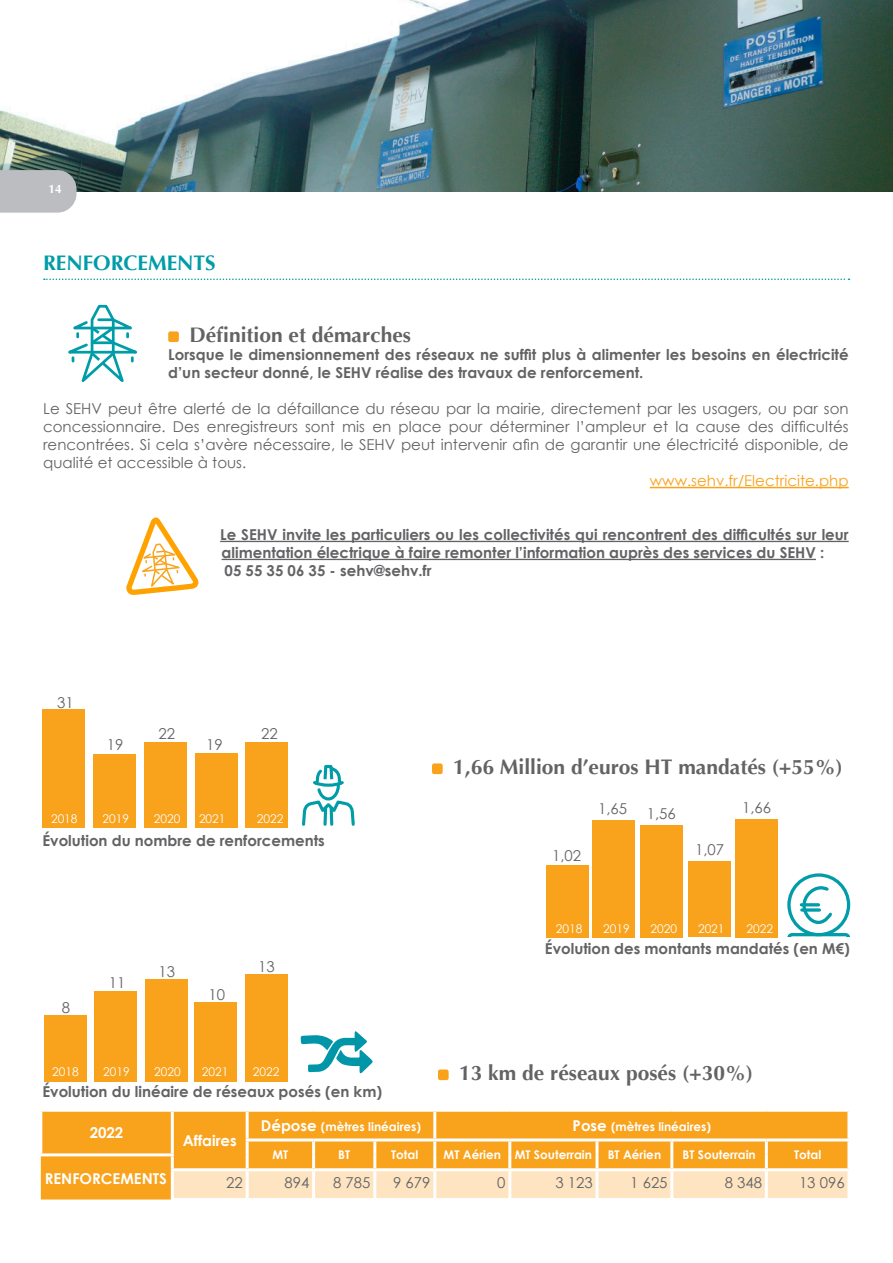
<style>
.page{position:relative;width:893px;height:1263px;background:#fff}
.page>*{position:absolute;margin:0;border:0;box-sizing:border-box;transform-origin:0 0}
.t1{font:700 21px "Optima";color:#636366}
.t2{font:700 21px "Optima";color:#009ca8}
.t3{font:700 15px/18px "Century Gothic";color:#636366}
.t4{font:15px/18px "Century Gothic";color:#636366;text-align:justify}
.t5{font:15px "Century Gothic";color:#f9a21c}
.t6{font:700 15px "Century Gothic";color:#fff}
.t7{font:700 12px "Century Gothic";color:#fff}
.t8{font:12px "Century Gothic";color:#fff}
.t9{font:700 12px "Optima";color:#fff}
.s1{font-size:15px}
</style>
<div class="page">
<img style="left:0;top:0;width:893px;height:191px">
<svg style="left:0;top:170px;width:77px;height:43px;background:#babcbe"></svg>
<hr style="left:650px;top:487px;width:199px;height:1px;background:#f9a21c">
<hr style="left:220px;top:541px;width:629px;height:1px;background:#636366">
<hr style="left:222px;top:559px;width:594px;height:1px;background:#636366">
<svg style="left:68px;top:304px;width:70px;height:78px"></svg>
<div style="left:168px;top:331px;width:11px;height:11px;background:#f9a21c;border-radius:2px"></div>
<svg style="left:44px;top:279px;width:805px;height:1px"></svg>
<div style="left:438px;top:1069px;width:11px;height:11px;background:#f9a21c;border-radius:2px"></div>
<div style="left:432px;top:763px;width:11px;height:11px;background:#f9a21c;border-radius:2px"></div>
<svg style="left:302px;top:764px;width:53px;height:62px"></svg>
<svg style="left:801px;top:886px;width:31px;height:38px"></svg>
<div style="left:787px;top:873px;width:63px;height:63px;border:3px solid #009ca8;border-radius:50%"></div>
<svg style="left:787px;top:933px;width:63px;height:4px"></svg>
<hr style="left:801px;top:903px;width:17px;height:3px;background:#009ca8">
<svg style="left:802px;top:908px;width:17px;height:4px"></svg>
<svg style="left:301px;top:1031px;width:72px;height:43px"></svg>
<svg style="left:40px;top:1110px;width:809px;height:89px;background:#faba57"></svg>
<hr style="left:171px;top:1168px;width:76px;height:3px;background:#fff">
<hr style="left:171px;top:1171px;width:3px;height:27px;background:#fff">
<hr style="left:247px;top:1168px;width:67px;height:3px;background:#fff">
<hr style="left:314px;top:1168px;width:61px;height:3px;background:#fff">
<hr style="left:375px;top:1168px;width:60px;height:3px;background:#fff">
<hr style="left:435px;top:1168px;width:75px;height:3px;background:#fff">
<hr style="left:510px;top:1168px;width:87px;height:3px;background:#fff">
<hr style="left:597px;top:1168px;width:75px;height:3px;background:#fff">
<hr style="left:672px;top:1168px;width:94px;height:3px;background:#fff">
<hr style="left:766px;top:1168px;width:84px;height:3px;background:#fff">
<hr style="left:847px;top:1171px;width:3px;height:27px;background:#fff">
<hr style="left:171px;top:1198px;width:76px;height:3px;background:#fff">
<hr style="left:247px;top:1198px;width:67px;height:3px;background:#fff">
<hr style="left:314px;top:1198px;width:61px;height:3px;background:#fff">
<hr style="left:375px;top:1198px;width:60px;height:3px;background:#fff">
<hr style="left:435px;top:1198px;width:75px;height:3px;background:#fff">
<hr style="left:510px;top:1198px;width:87px;height:3px;background:#fff">
<hr style="left:597px;top:1198px;width:75px;height:3px;background:#fff">
<hr style="left:672px;top:1198px;width:94px;height:3px;background:#fff">
<hr style="left:766px;top:1198px;width:84px;height:3px;background:#fff">
<div style="left:195px;top:753px;width:42px;height:75px;background:#f9a21c"></div>
<div style="left:43px;top:710px;width:42px;height:118px;background:#f9a21c"></div>
<div style="left:93px;top:754px;width:43px;height:74px;background:#f9a21c"></div>
<div style="left:144px;top:743px;width:43px;height:85px;background:#f9a21c"></div>
<div style="left:246px;top:743px;width:42px;height:85px;background:#f9a21c"></div>
<div style="left:688px;top:861px;width:43px;height:76px;background:#f9a21c"></div>
<div style="left:736px;top:819px;width:42px;height:118px;background:#f9a21c"></div>
<div style="left:546px;top:865px;width:42px;height:72px;background:#f9a21c"></div>
<div style="left:592px;top:820px;width:42px;height:117px;background:#f9a21c"></div>
<div style="left:640px;top:825px;width:43px;height:112px;background:#f9a21c"></div>
<div style="left:195px;top:1002px;width:42px;height:80px;background:#f9a21c"></div>
<div style="left:245px;top:974px;width:43px;height:108px;background:#f9a21c"></div>
<div style="left:44px;top:1015px;width:42px;height:67px;background:#f9a21c"></div>
<div style="left:95px;top:991px;width:42px;height:91px;background:#f9a21c"></div>
<div style="left:145px;top:979px;width:43px;height:103px;background:#f9a21c"></div>
<svg style="left:126px;top:517px;width:73px;height:78px"></svg>
<p class="t9" style="left:49px;top:182px;width:15px">14</p>
<h1 class="t2" style="left:43px;top:251px;width:174px">RENFORCEMENTS</h1>
<h1 class="t1" style="left:189px;top:323px;width:223px">Définition et démarches</h1>
<p class="t3" style="left:168px;top:345px;width:682px">Lorsque le dimensionnement des réseaux ne suffit plus à alimenter les besoins en électricité d’un secteur donné, le SEHV réalise des travaux de renforcement.</p>
<p class="t4" style="left:43px;top:399px;width:807px">Le SEHV peut être alerté de la défaillance du réseau par la mairie, directement par les usagers, ou par son concessionnaire. Des enregistreurs sont mis en place pour déterminer l’ampleur et la cause des difficultés rencontrées. Si cela s’avère nécessaire, le SEHV peut intervenir afin de garantir une électricité disponible, de qualité et accessible à tous.</p>
<p class="t5" style="left:650px;top:470px;width:200px">www.sehv.fr/Electricite.php</p>
<p class="t3" style="left:220px;top:525px;width:630px">Le SEHV invite les particuliers ou les collectivités qui rencontrent des difficultés sur leur alimentation électrique à faire remonter l’information auprès des services du SEHV :<br>05 55 35 06 35 - sehv@sehv.fr</p>
<p class="t4" style="left:57px;top:693px;width:18px">31</p>
<p class="t4" style="left:107px;top:735px;width:18px">19</p>
<p class="t4" style="left:158px;top:725px;width:18px">22</p>
<p class="t4" style="left:206px;top:735px;width:18px">19</p>
<p class="t8" style="left:51px;top:810px;width:28px">2018</p>
<p class="t8" style="left:102px;top:810px;width:28px">2019</p>
<p class="t8" style="left:154px;top:810px;width:28px">2020</p>
<p class="t8" style="left:199px;top:810px;width:28px">2021</p>
<p class="t4" style="left:261px;top:725px;width:18px">22</p>
<p class="t8" style="left:257px;top:810px;width:28px">2022</p>
<p class="t3" style="left:43px;top:831px;width:284px">Évolution du nombre de renforcements</p>
<p class="t4" style="left:62px;top:998px;width:10px">8</p>
<p class="t4" style="left:109px;top:973px;width:18px">11</p>
<p class="t4" style="left:159px;top:962px;width:18px">13</p>
<p class="t4" style="left:209px;top:985px;width:18px">10</p>
<p class="t4" style="left:258px;top:957px;width:18px">13</p>
<p class="t8" style="left:52px;top:1063px;width:28px">2018</p>
<p class="t8" style="left:103px;top:1063px;width:28px">2019</p>
<p class="t8" style="left:154px;top:1063px;width:28px">2020</p>
<p class="t8" style="left:202px;top:1063px;width:28px">2021</p>
<p class="t8" style="left:253px;top:1063px;width:28px">2022</p>
<p class="t3" style="left:43px;top:1082px;width:341px">Évolution du linéaire de réseaux posés (en km)</p>
<h1 class="t1" style="left:453px;top:755px;width:391px">1,66 Million d’euros HT mandatés (+55%)</h1>
<p class="t4" style="left:552px;top:846px;width:31px">1,02</p>
<p class="t4" style="left:598px;top:800px;width:31px">1,65</p>
<p class="t4" style="left:647px;top:804px;width:31px">1,56</p>
<p class="t4" style="left:695px;top:841px;width:31px">1,07</p>
<p class="t4" style="left:742px;top:799px;width:31px">1,66</p>
<p class="t8" style="left:556px;top:920px;width:28px">2018</p>
<p class="t8" style="left:603px;top:920px;width:28px">2019</p>
<p class="t8" style="left:651px;top:920px;width:28px">2020</p>
<p class="t8" style="left:698px;top:920px;width:28px">2021</p>
<p class="t8" style="left:746px;top:920px;width:28px">2022</p>
<p class="t3" style="left:545px;top:939px;width:306px">Évolution des montants mandatés (en M€)</p>
<h1 class="t1" style="left:459px;top:1061px;width:295px">13 km de réseaux posés (+30%)</h1>
<p class="t6" style="left:90px;top:1123px;width:35px">2022</p>
<p class="t6" style="left:183px;top:1131px;width:55px">Affaires</p>
<p class="t7" style="left:261px;top:1119px;width:162px"><span class="s1">Dépose</span> (mètres linéaires)</p>
<p class="t7" style="left:573px;top:1119px;width:140px"><span class="s1">Pose</span> (mètres linéaires)</p>
<p class="t7" style="left:272px;top:1147px;width:17px">MT</p>
<p class="t7" style="left:338px;top:1147px;width:13px">BT</p>
<p class="t7" style="left:391px;top:1147px;width:29px">Total</p>
<p class="t7" style="left:444px;top:1147px;width:150px">MT Aérien MT Souterrain</p>
<p class="t7" style="left:608px;top:1147px;width:55px">BT Aérien</p>
<p class="t7" style="left:682px;top:1147px;width:75px">BT Souterrain</p>
<p class="t7" style="left:794px;top:1147px;width:29px">Total</p>
<p class="t6" style="left:45px;top:1169px;width:124px">RENFORCEMENTS</p>
<p class="t4" style="left:226px;top:1173px;width:18px">22</p>
<p class="t4" style="left:284px;top:1173px;width:26px">894</p>
<p class="t4" style="left:333px;top:1173px;width:39px">8 785</p>
<p class="t4" style="left:393px;top:1173px;width:39px">9 679</p>
<p class="t4" style="left:497px;top:1173px;width:10px">0</p>
<p class="t4" style="left:555px;top:1173px;width:39px">3 123</p>
<p class="t4" style="left:630px;top:1173px;width:39px">1 625</p>
<p class="t4" style="left:725px;top:1173px;width:39px">8 348</p>
<p class="t4" style="left:799px;top:1173px;width:47px">13 096</p>
</div>
